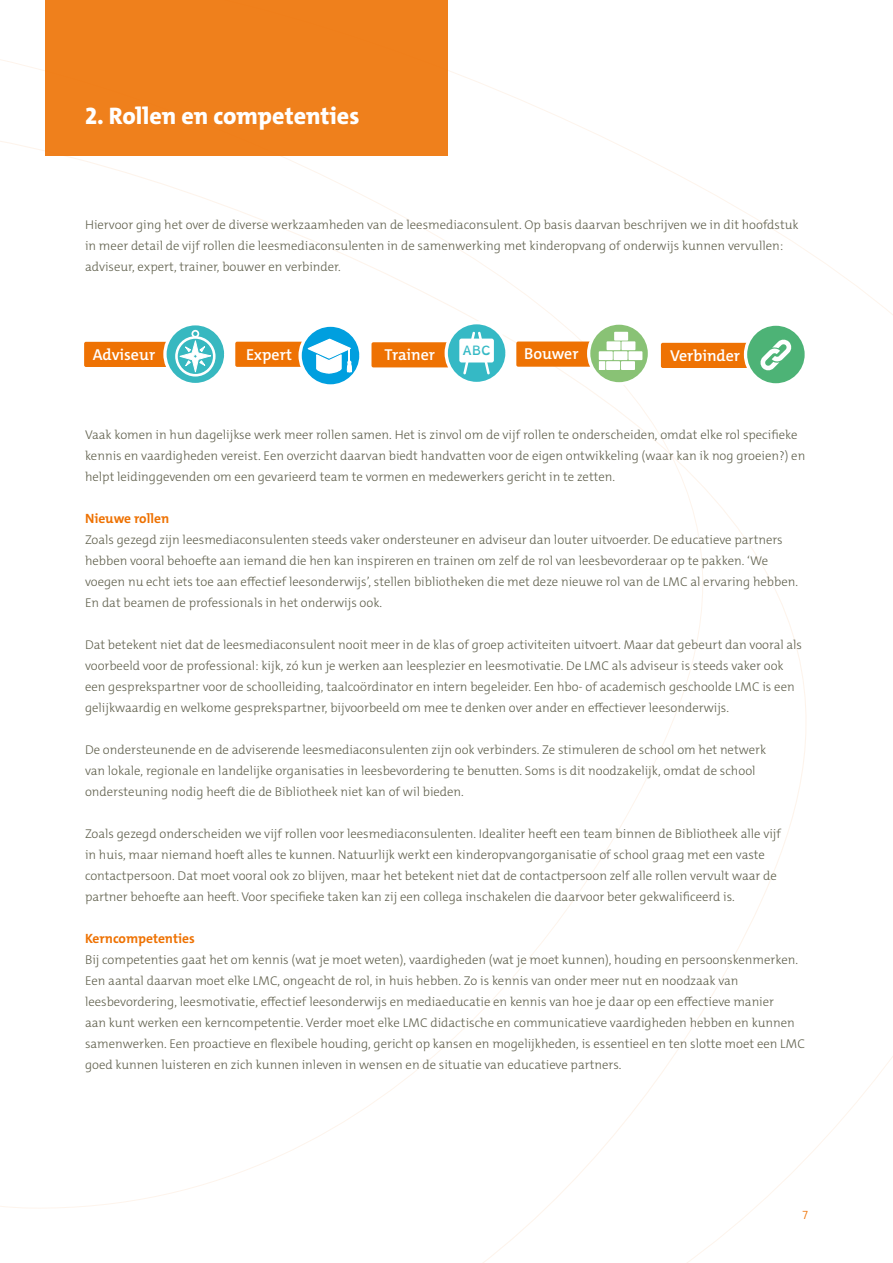
<style>
.page{position:relative;width:893px;height:1263px;background:#fff}
.page>*{position:absolute;margin:0;border:0;box-sizing:border-box;transform-origin:0 0}
.t1{font:800 24px "The Mix";color:#fff}
.t2{font:600 15.9px "The Mix";color:#fff}
.t3{font:700 13.5px "The Mix";color:#ee7203}
.t4{font:300 12.75px/21px "The Mix";color:#60604d}
.t5{font:300 12px "The Mix";color:#ee7203}
.t6{font:10.05px "Dyslexie";color:#35b9c5}
</style>
<div class="page">
<div style="left:46px;top:0;width:402px;height:156px;background:#ef801c"></div>
<div style="left:661px;top:343px;width:135px;height:25px;background:#ee7203;border-radius:2px"></div>
<svg style="left:744px;top:322px;width:64px;height:64px;fill:#4db376"></svg>
<svg style="left:760px;top:340px;width:31px;height:30px"></svg>
<div style="left:84px;top:342px;width:135px;height:25px;background:#ee7203;border-radius:2px"></div>
<svg style="left:163px;top:322px;width:64px;height:64px;fill:#37b8c0"></svg>
<div style="left:175px;top:336px;width:41px;height:40px;border:3px solid #fff;border-radius:50%"></div>
<div style="left:191px;top:330px;width:8px;height:8px;border:2px solid #fff;border-radius:50%"></div>
<svg style="left:179px;top:340px;width:33px;height:33px"></svg>
<div style="left:371px;top:342px;width:117px;height:25px;background:#ee7203;border-radius:2px"></div>
<svg style="left:445px;top:321px;width:64px;height:64px;fill:#35b9c5"></svg>
<svg style="left:462px;top:330px;width:29px;height:46px"></svg>
<div style="left:459px;top:339px;width:35px;height:23px;background:#fff;border-radius:2px"></div>
<div style="left:516px;top:341px;width:128px;height:26px;background:#ee7203;border-radius:2px"></div>
<svg style="left:587px;top:321px;width:64px;height:64px;fill:#89c275"></svg>
<div style="left:607px;top:341px;width:14px;height:9px;background:#fff"></div>
<div style="left:621px;top:341px;width:14px;height:9px;background:#fff"></div>
<div style="left:614px;top:351px;width:14px;height:9px;background:#fff"></div>
<div style="left:628px;top:351px;width:14px;height:9px;background:#fff"></div>
<div style="left:606px;top:361px;width:14px;height:9px;background:#fff"></div>
<div style="left:621px;top:361px;width:14px;height:9px;background:#fff"></div>
<div style="left:599px;top:351px;width:14px;height:9px;background:#fff"></div>
<div style="left:599px;top:361px;width:6px;height:9px;background:#fff"></div>
<div style="left:614px;top:332px;width:14px;height:9px;background:#fff"></div>
<div style="left:235px;top:342px;width:117px;height:25px;background:#ee7203;border-radius:2px"></div>
<svg style="left:298px;top:324px;width:65px;height:64px;fill:#009fdf"></svg>
<svg style="left:305px;top:338px;width:48px;height:36px;background:#89d2f0"></svg>
<h1 class="t1" style="left:85px;top:101px;width:276px">2. Rollen en competenties</h1>
<p class="t4" style="left:85px;top:214px;width:715px">Hiervoor ging het over de diverse werkzaamheden van de leesmediaconsulent. Op basis daarvan beschrijven we in dit hoofdstuk in meer detail de vijf rollen die leesmediaconsulenten in de samenwerking met kinderopvang of onderwijs kunnen vervullen: adviseur, expert, trainer, bouwer en verbinder.</p>
<p class="t2" style="left:246px;top:344px;width:47px">Expert</p>
<p class="t6" style="left:462px;top:343px;width:31px">ABC</p>
<p class="t2" style="left:524px;top:344px;width:56px">Bouwer</p>
<p class="t2" style="left:93px;top:344px;width:64px">Adviseur</p>
<p class="t2" style="left:384px;top:344px;width:52px">Trainer</p>
<p class="t2" style="left:670px;top:345px;width:71px">Verbinder</p>
<p class="t4" style="left:85px;top:424px;width:722px">Vaak komen in hun dagelijkse werk meer rollen samen. Het is zinvol om de vijf rollen te onderscheiden, omdat elke rol specifieke kennis en vaardigheden vereist. Een overzicht daarvan biedt handvatten voor de eigen ontwikkeling (waar kan ik nog groeien?) en helpt leidinggevenden om een gevarieerd team te vormen en medewerkers gericht in te zetten.</p>
<p class="t3" style="left:85px;top:510px;width:86px">Nieuwe rollen</p>
<p class="t4" style="left:85px;top:529px;width:715px">Zoals gezegd zijn leesmediaconsulenten steeds vaker ondersteuner en adviseur dan louter uitvoerder. De educatieve partners hebben vooral behoefte aan iemand die hen kan inspireren en trainen om zelf de rol van leesbevorderaar op te pakken. ‘We voegen nu echt iets toe aan effectief leesonderwijs’, stellen bibliotheken die met deze nieuwe rol van de LMC al ervaring hebben.<br>En dat beamen de professionals in het onderwijs ook.</p>
<p class="t4" style="left:85px;top:634px;width:718px">Dat betekent niet dat de leesmediaconsulent nooit meer in de klas of groep activiteiten uitvoert. Maar dat gebeurt dan vooral als voorbeeld voor de professional: kijk, zó kun je werken aan leesplezier en leesmotivatie. De LMC als adviseur is steeds vaker ook een gesprekspartner voor de schoolleiding, taalcoördinator en intern begeleider. Een hbo- of academisch geschoolde LMC is een gelijkwaardig en welkome gesprekspartner, bijvoorbeeld om mee te denken over ander en effectiever leesonderwijs.</p>
<p class="t4" style="left:85px;top:739px;width:683px">De ondersteunende en de adviserende leesmediaconsulenten zijn ook verbinders. Ze stimuleren de school om het netwerk van lokale, regionale en landelijke organisaties in leesbevordering te benutten. Soms is dit noodzakelijk, omdat de school ondersteuning nodig heeft die de Bibliotheek niet kan of wil bieden.</p>
<p class="t4" style="left:85px;top:823px;width:697px">Zoals gezegd onderscheiden we vijf rollen voor leesmediaconsulenten. Idealiter heeft een team binnen de Bibliotheek alle vijf in huis, maar niemand hoeft alles te kunnen. Natuurlijk werkt een kinderopvangorganisatie of school graag met een vaste contactpersoon. Dat moet vooral ook zo blijven, maar het betekent niet dat de contactpersoon zelf alle rollen vervult waar de partner behoefte aan heeft. Voor specifieke taken kan zij een collega inschakelen die daarvoor beter gekwalificeerd is.</p>
<p class="t3" style="left:85px;top:930px;width:111px">Kerncompetenties</p>
<p class="t4" style="left:85px;top:949px;width:722px">Bij competenties gaat het om kennis (wat je moet weten), vaardigheden (wat je moet kunnen), houding en persoonskenmerken.<br>Een aantal daarvan moet elke LMC, ongeacht de rol, in huis hebben. Zo is kennis van onder meer nut en noodzaak van leesbevordering, leesmotivatie, effectief leesonderwijs en mediaeducatie en kennis van hoe je daar op een effectieve manier<br>aan kunt werken een kerncompetentie. Verder moet elke LMC didactische en communicatieve vaardigheden hebben en kunnen samenwerken. Een proactieve en flexibele houding, gericht op kansen en mogelijkheden, is essentieel en ten slotte moet een LMC goed kunnen luisteren en zich kunnen inleven in wensen en de situatie van educatieve partners.</p>
<p class="t5" style="left:802px;top:1207px;width:7px">7</p>
</div>
